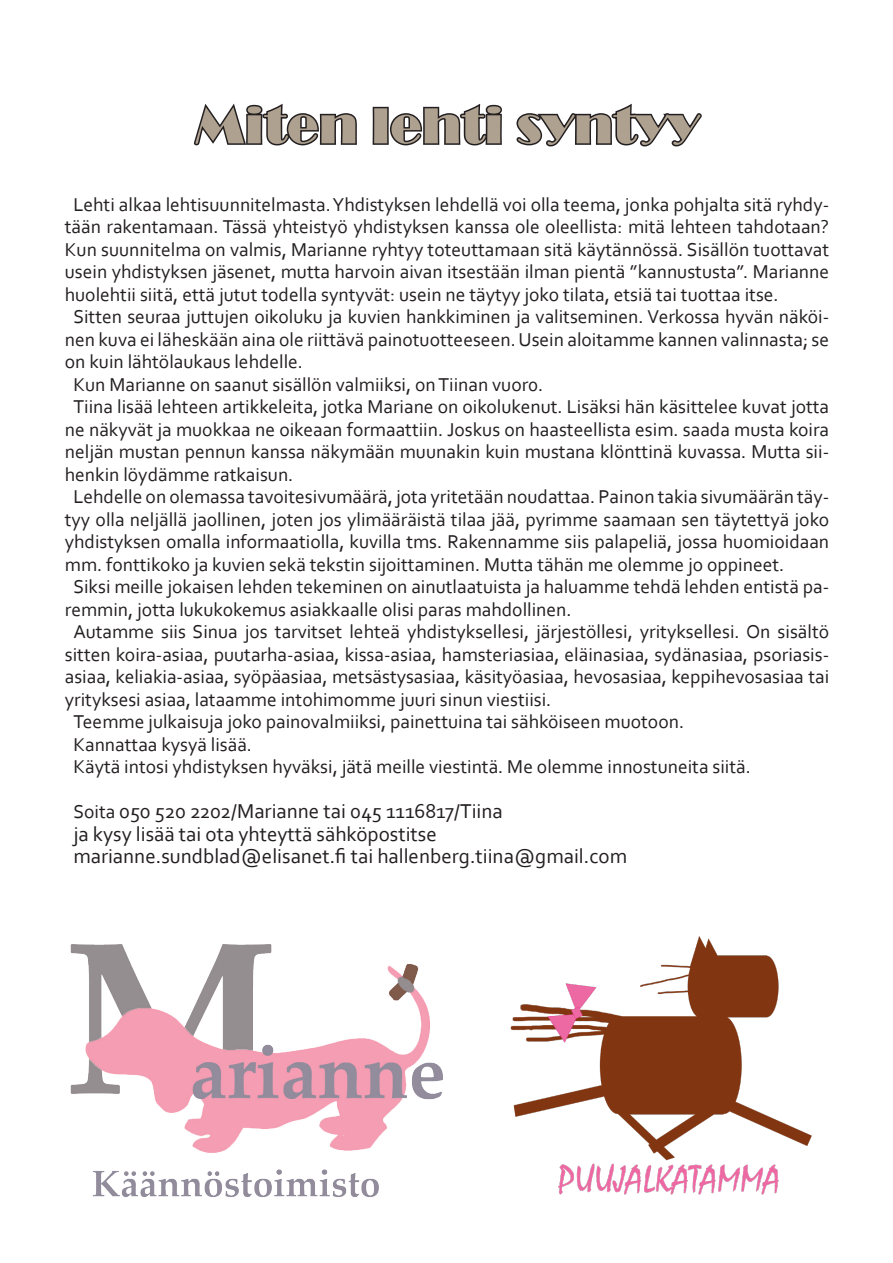
<style>
.page{position:relative;width:893px;height:1263px;background:#fff}
.page>*{position:absolute;margin:0;border:0;box-sizing:border-box;transform-origin:0 0}
.t1{font:52.5px "Broadway";color:#aea18f}
.Kappaletyyli_1{font:21px "Corbel";color:#231f20}
.Kappaletyyli_1-2{font:19.5px/22.5px "Corbel";color:#231f20;text-align:justify}
.s1{font-size:19.5px}
</style>
<div class="page">
<svg style="left:194px;top:103px;width:163px;height:43px"></svg>
<svg style="left:372px;top:104px;width:130px;height:42px"></svg>
<svg style="left:516px;top:103px;width:186px;height:44px"></svg>
<img style="left:70px;top:944px;width:373px;height:253px">
<img style="left:510px;top:936px;width:302px;height:259px">
<p class="t1" style="left:195px;top:95px;width:506px">Miten lehti syntyy</p>
<p class="Kappaletyyli_1-2" style="left:65px;top:193px;width:766px;text-indent:9px">Lehti alkaa lehtisuunnitelmasta. Yhdistyksen lehdellä voi olla teema, jonka pohjalta sitä ryhdy&shy;tään rakentamaan. Tässä yhteistyö yhdistyksen kanssa ole oleellista: mitä lehteen tahdotaan?<br>Kun suunnitelma on valmis, Marianne ryhtyy toteuttamaan sitä käytännössä. Sisällön tuottavat usein yhdistyksen jäsenet, mutta harvoin aivan itsestään ilman pientä ”kannustusta”. Marianne huolehtii siitä, että jutut todella syntyvät: usein ne täytyy joko tilata, etsiä tai tuottaa itse.</p>
<p class="Kappaletyyli_1-2" style="left:65px;top:305px;width:766px;text-indent:9px">Sitten seuraa juttujen oikoluku ja kuvien hankkiminen ja valitseminen. Verkossa hyvän näköi&shy;nen kuva ei läheskään aina ole riittävä painotuotteeseen. Usein aloitamme kannen valinnasta; se on kuin lähtölaukaus lehdelle.</p>
<p class="Kappaletyyli_1-2" style="left:73px;top:373px;width:472px">Kun Marianne on saanut sisällön valmiiksi, on Tiinan vuor0.</p>
<p class="Kappaletyyli_1-2" style="left:65px;top:395px;width:766px;text-indent:9px">Tiina lisää lehteen artikkeleita, jotka Mariane on oikolukenut. Lisäksi hän käsittelee kuvat jotta ne näkyvät ja muokkaa ne oikeaan formaattiin. Joskus on haasteellista esim. saada musta koira neljän mustan pennun kanssa näkymään muunakin kuin mustana klönttinä kuvassa. Mutta sii&shy;henkin löydämme ratkaisun.</p>
<p class="Kappaletyyli_1-2" style="left:65px;top:485px;width:766px;text-indent:9px">Lehdelle on olemassa tavoitesivumäärä, jota yritetään noudattaa. Painon takia sivumäärän täy&shy;tyy olla neljällä jaollinen, joten jos ylimääräistä tilaa jää, pyrimme saamaan sen täytettyä joko yhdistyksen omalla informaatiolla, kuvilla tms. Rakennamme siis palapeliä, jossa huomioidaan mm. fonttikoko ja kuvien sekä tekstin sijoittaminen. Mutta tähän me olemme jo oppineet.</p>
<p class="Kappaletyyli_1-2" style="left:65px;top:575px;width:766px;text-indent:9px">Siksi meille jokaisen lehden tekeminen on ainutlaatuista ja haluamme tehdä lehden entistä pa&shy;remmin, jotta lukukokemus asiakkaalle olisi paras mahdollinen.</p>
<p class="Kappaletyyli_1-2" style="left:65px;top:620px;width:766px;text-indent:9px">Autamme siis Sinua jos tarvitset lehteä yhdistyksellesi, järjestöllesi, yrityksellesi. On sisältö sitten koira-asiaa, puutarha-asiaa, kissa-asiaa, hamsteriasiaa, eläinasiaa, sydänasiaa, psoriasis&shy;asiaa, keliakia-asiaa, syöpäasiaa, metsästysasiaa, käsityöasiaa, hevosasiaa, keppihevosasiaa tai yrityksesi asiaa, lataamme intohimomme juuri sinun viestiisi.</p>
<p class="Kappaletyyli_1-2" style="left:73px;top:710px;width:612px">Teemme julkaisuja joko painovalmiiksi, painettuina tai sähköiseen muotoon.</p>
<p class="Kappaletyyli_1-2" style="left:73px;top:733px;width:180px">Kannattaa kysyä lisää.</p>
<p class="Kappaletyyli_1-2" style="left:73px;top:755px;width:679px">Käytä intosi yhdistyksen hyväksi, jätä meille viestintä. Me olemme innostuneita siitä.</p>
<p class="Kappaletyyli_1" style="left:73px;top:798px;width:431px"><span class="s1">Soita</span> 050 520 2202/Marianne tai 045 1116817/Tiina</p>
<p class="Kappaletyyli_1" style="left:73px;top:821px;width:365px">ja kysy lisää tai ota yhteyttä sähköpostitse</p>
<p class="Kappaletyyli_1" style="left:73px;top:843px;width:555px">marianne.sundblad@elisanet.fi tai hallenberg.tiina@gmail.com</p>
</div>
